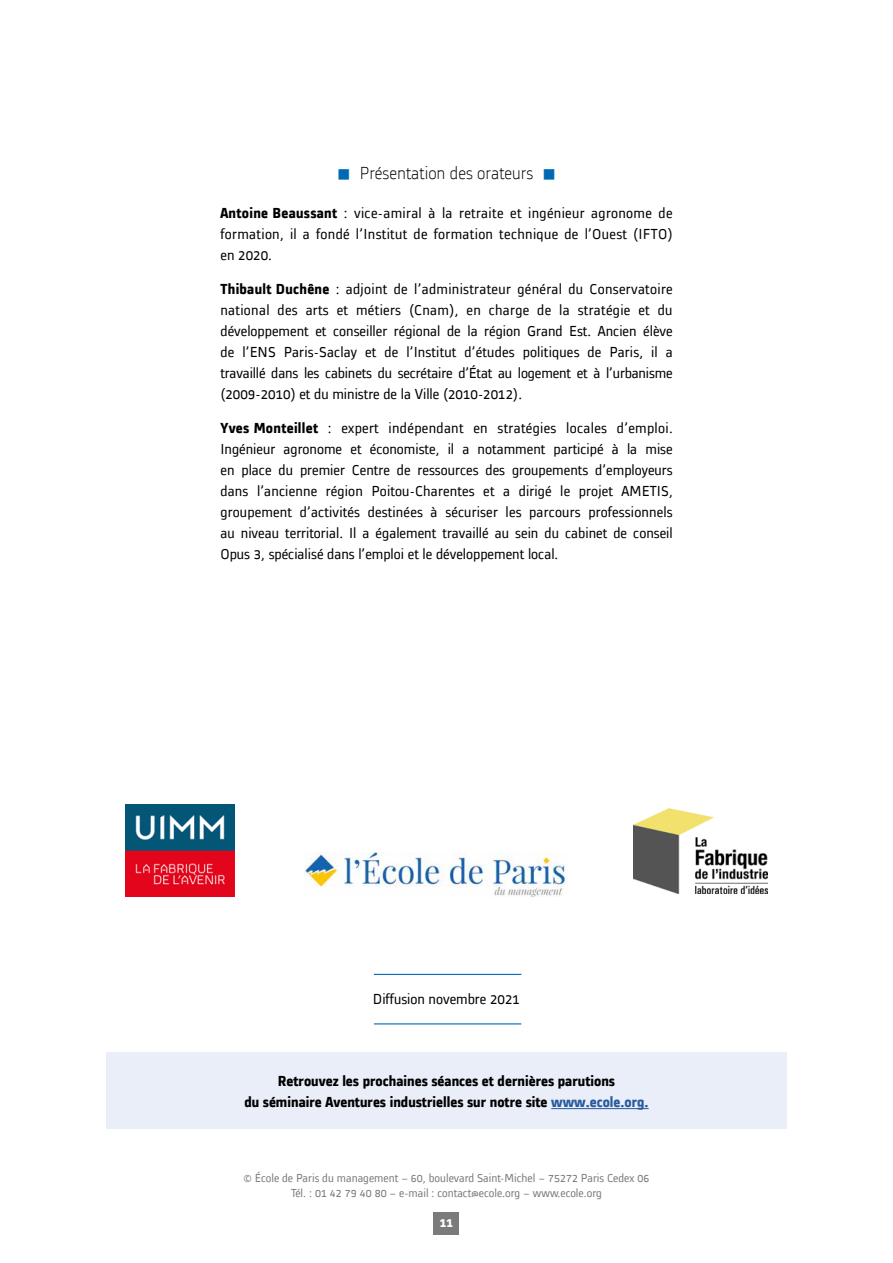
<style>
.page{position:relative;width:893px;height:1263px;background:#fff}
.page>*{position:absolute;margin:0;border:0;box-sizing:border-box;transform-origin:0 0}
.t1{font:300 18px "Alstom";color:#000}
.t2{font:15px/21px "Alstom";color:#000;text-align:justify}
.t3{font:700 15px/21.8px "Alstom";color:#000;text-align:center}
.t4{font:700 13.5px "Alstom";color:#fff}
.t5{font:12px/14.4px "Alstom";color:#7c7b7b;text-align:center}
.s1{color:#0069b4}
.s2{font-weight:700}
.s3{color:#275b9b}
</style>
<div class="page">
<div style="left:434px;top:1212px;width:25px;height:23px;background:#7c7b7b"></div>
<hr style="left:374px;top:974px;width:147px;height:1px;background:#0069b4">
<hr style="left:374px;top:1023px;width:147px;height:1px;background:#0069b4">
<div style="left:106px;top:1052px;width:681px;height:77px;background:#e9eef9"></div>
<hr style="left:551px;top:1108px;width:98px;height:1px;background:#275b9b">
<img style="left:633px;top:808px;width:134px;height:85px">
<img style="left:125px;top:804px;width:110px;height:93px">
<img style="left:305px;top:852px;width:262px;height:44px">
<p class="t1" style="left:337px;top:161px;width:220px"><span class="s1">■</span> Présentation des orateurs <span class="s1">■</span></p>
<p class="t2" style="left:220px;top:201px;width:454px"><span class="s2">Antoine Beaussant</span> : vice-amiral à la retraite et ingénieur agronome de formation, il a fondé l’Institut de formation technique de l’Ouest (IFTO) en 2020.</p>
<p class="t2" style="left:220px;top:277px;width:454px"><span class="s2">Thibault Duchêne</span> : adjoint de l’administrateur général du Conservatoire national des arts et métiers (Cnam), en charge de la stratégie et du développement et conseiller régional de la région Grand Est. Ancien élève de l’ENS Paris-Saclay et de l’Institut d’études politiques de Paris, il a travaillé dans les cabinets du secrétaire d’État au logement et à l’urbanisme (2009-2010) et du ministre de la Ville (2010-2012).</p>
<p class="t2" style="left:220px;top:416px;width:454px"><span class="s2">Yves Monteillet</span> : expert indépendant en stratégies locales d’emploi.<br>Ingénieur agronome et économiste, il a notamment participé à la mise en place du premier Centre de ressources des groupements d’employeurs dans l’ancienne région Poitou-Charentes et a dirigé le projet AMETIS, groupement d’activités destinées à sécuriser les parcours professionnels au niveau territorial. Il a également travaillé au sein du cabinet de conseil Opus 3, spécialisé dans l’emploi et le développement local.</p>
<p class="t2" style="left:373px;top:987px;width:149px">Diffusion novembre 2021</p>
<p class="t3" style="left:244px;top:1069px;width:406px">Retrouvez les prochaines séances et dernières parutions<br>du séminaire Aventures industrielles sur notre site <span class="s3">www.ecole.org.</span></p>
<p class="t5" style="left:244px;top:1170px;width:407px">© École de Paris du management – 60, boulevard Saint-Michel – 75272 Paris Cedex 06<br>Tél. : 01 42 79 40 80 – e-mail : contact@ecole.org – www.ecole.org</p>
<p class="t4" style="left:440px;top:1213px;width:15px">11</p>
</div>
